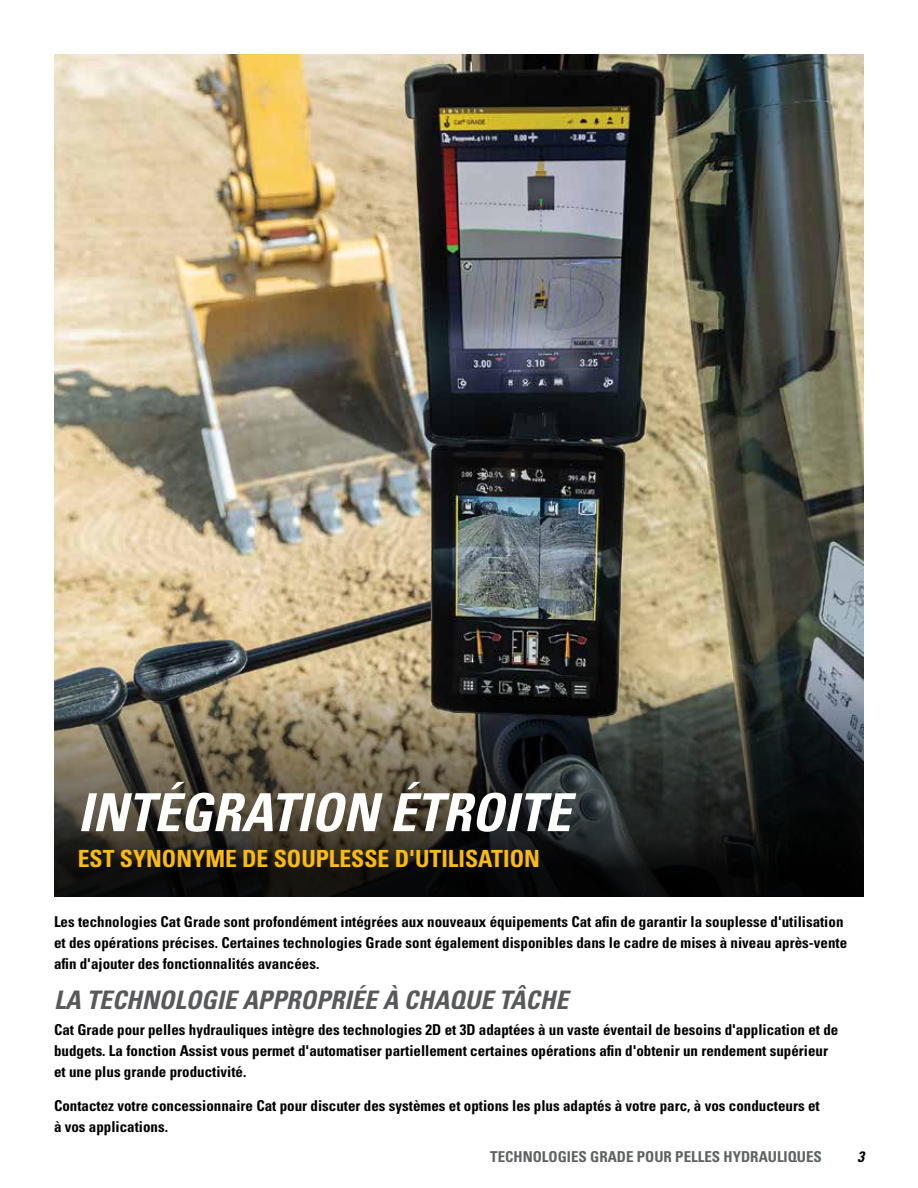
<style>
.page{position:relative;width:918px;height:1188px;background:#fff}
.page>*{position:absolute;margin:0;border:0;box-sizing:border-box;transform-origin:0 0}
.t1{font:italic 700 condensed 52.5px "Univers LT Std";color:#fff}
.t2{font:italic 700 condensed 25.5px "Univers LT Std";color:#58595b}
.t3{font:700 condensed 23.7px "Univers LT Std";color:#fdba12}
.t4{font:700 condensed 15px/21px "Univers LT Std";color:#000}
.t5{font:700 condensed 15px "Univers LT Std";color:#5e6263}
.t6{font:italic 700 condensed 15px "Univers LT Std";color:#000}
</style>
<div class="page">
<img style="left:54px;top:55px;width:810px;height:267px">
<img style="left:54px;top:322px;width:810px;height:574px">
<h1 class="t1" style="left:78px;top:780px;width:494px">INTÉGRATION ÉTROITE</h1>
<h3 class="t3" style="left:78px;top:844px;width:464px">EST SYNONYME DE SOUPLESSE D'UTILISATION</h3>
<p class="t4" style="left:54px;top:911px;width:795px">Les technologies Cat Grade sont profondément intégrées aux nouveaux équipements Cat afin de garantir la souplesse d'utilisation et des opérations précises. Certaines technologies Grade sont également disponibles dans le cadre de mises à niveau après-vente afin d'ajouter des fonctionnalités avancées.</p>
<h2 class="t2" style="left:54px;top:984px;width:516px">LA TECHNOLOGIE APPROPRIÉE À CHAQUE TÂCHE</h2>
<p class="t4" style="left:54px;top:1019px;width:786px">Cat Grade pour pelles hydrauliques intègre des technologies 2D et 3D adaptées à un vaste éventail de besoins d'application et de budgets. La fonction Assist vous permet d'automatiser partiellement certaines opérations afin d'obtenir un rendement supérieur et une plus grande productivité.</p>
<p class="t4" style="left:54px;top:1095px;width:767px">Contactez votre concessionnaire Cat pour discuter des systèmes et options les plus adaptés à votre parc, à vos conducteurs et à vos applications.</p>
<p class="t5" style="left:490px;top:1147px;width:333px">TECHNOLOGIES GRADE POUR PELLES HYDRAULIQUES</p>
<p class="t6" style="left:857px;top:1147px;width:8px">3</p>
</div>
